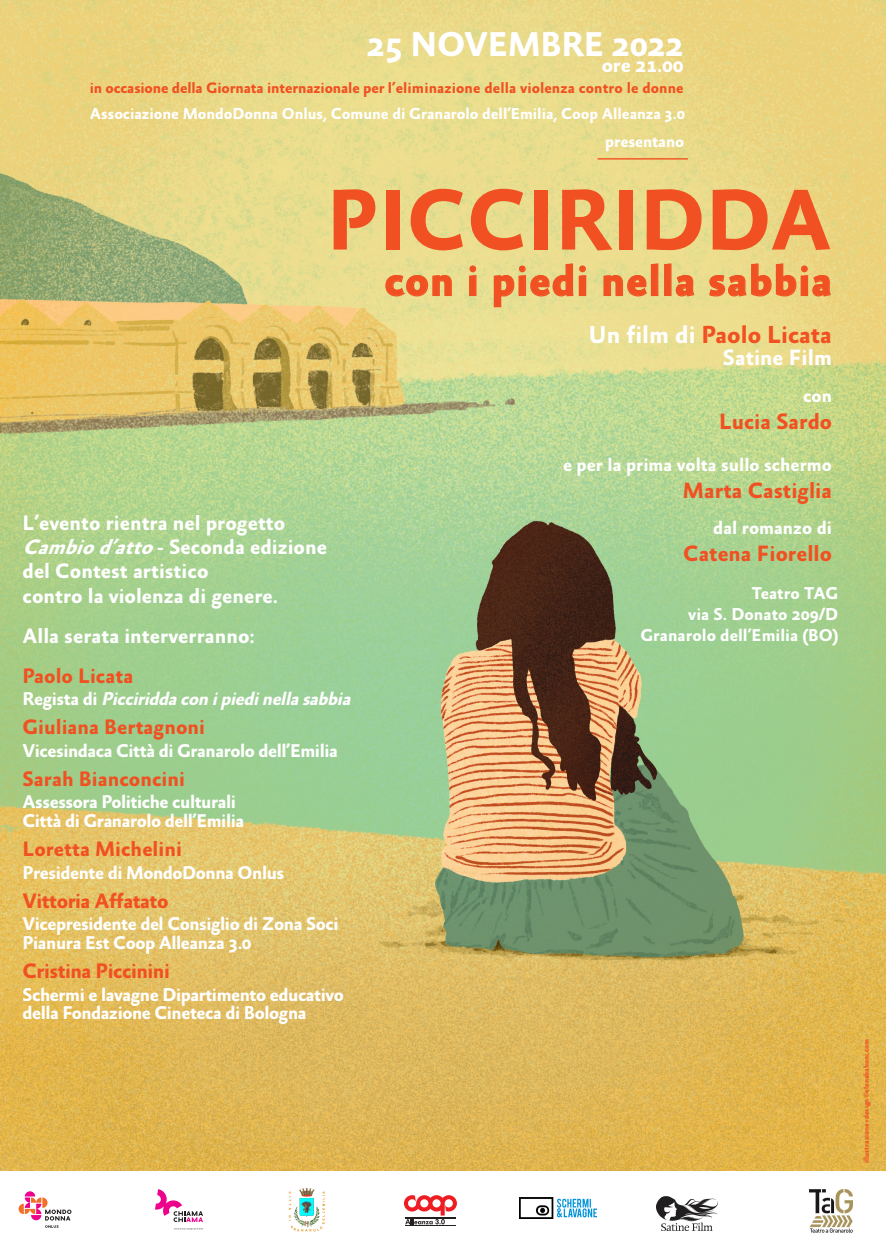
<style>
.page{position:relative;width:886px;height:1241px;background:#fff}
.page>*{position:absolute;margin:0;border:0;box-sizing:border-box;transform-origin:0 0}
.t1{font:700 87.5px "Absara Sans";color:#f15122}
.t2{font:700 43.75px "Absara Sans";letter-spacing:.025em;color:#f15122}
.t3{font:700 35px "Absara Sans";letter-spacing:-.01em;color:#fff}
.t4{font:700 25px "Absara Sans";color:#f15122}
.t5{font:700 22.5px "Absara Sans";color:#f15122}
.t6{font:700 22.5px "Absara Sans";color:#fff}
.t7{font:700 21.25px "Absara Sans";color:#fff}
.t8{font:700 21.25px "Absara Sans";color:#f15122}
.t9{font:700 21.25px "Absara Sans";letter-spacing:-.025em;color:#f15122}
.t10{font:700 21px "Absara Sans";letter-spacing:-.01em;color:#fff}
.t11{font:700 18.75px "Absara Sans";letter-spacing:-.025em;color:#fff}
.t12{font:700 18.75px "Absara Sans";color:#fff}
.t13{font:italic 700 18.75px "Absara Sans";color:#fff}
.t14{font:700 17.38px "Absara Sans";color:#fff}
.t15{font:700 16.81px "Absara Sans";letter-spacing:-.01em;color:#fff}
.t16{font:700 16.12px "Absara Sans";letter-spacing:-.005em;color:#fff}
.t17{font:700 15.38px "Absara Sans";letter-spacing:-.01em;color:#f15122}
.t18{font:700 7.5px "Absara Sans";color:#f15122}
.s1{color:#fff}
.s2{font-style:italic}
.s3{font-style:normal}
</style>
<div class="page">
<img style="left:0;top:0;width:886px;height:1169px">
<hr style="left:598px;top:158px;width:90px;height:1px;background:#f15122">
<svg style="left:385px;top:274px;width:67px;height:23px"></svg>
<svg style="left:468px;top:265px;width:9px;height:31px"></svg>
<svg style="left:493px;top:263px;width:94px;height:45px"></svg>
<svg style="left:603px;top:263px;width:92px;height:34px"></svg>
<svg style="left:708px;top:263px;width:124px;height:34px"></svg>
<svg style="left:19px;top:1191px;width:52px;height:36px"></svg>
<svg style="left:155px;top:1189px;width:48px;height:32px"></svg>
<svg style="left:174px;top:1228px;width:29px;height:1px"></svg>
<hr style="left:405px;top:1224px;width:50px;height:1px;background:#231f20">
<svg style="left:404px;top:1195px;width:53px;height:29px"></svg>
<img style="left:288px;top:1188px;width:37px;height:44px">
<img style="left:810px;top:1189px;width:42px;height:42px">
<img style="left:520px;top:1197px;width:76px;height:21px">
<img style="left:656px;top:1196px;width:62px;height:34px">
<p class="t3" style="left:367px;top:26px;width:318px">25 NOVEMBRE 2022</p>
<p class="t10" style="left:602px;top:54px;width:83px">ore 21.00</p>
<p class="t17" style="left:90px;top:80px;width:595px">in occasione della Giornata internazionale per l’eliminazione della violenza contro le donne</p>
<p class="t16" style="left:90px;top:106px;width:597px">Associazione MondoDonna Onlus, Comune di Granarolo dell’Emilia, Coop Alleanza 3.0</p>
<p class="t15" style="left:605px;top:132px;width:80px">presentano</p>
<p class="t1" style="left:326px;top:175px;width:507px">PICCIRIDDA</p>
<p class="t2" style="left:385px;top:258px;width:449px">con i piedi nella sabbia</p>
<p class="t4" style="left:588px;top:321px;width:245px"><span class="s1">Un film di</span> Paolo Licata</p>
<p class="t6" style="left:723px;top:345px;width:111px">Satine Film</p>
<p class="t11" style="left:803px;top:386px;width:30px">con</p>
<p class="t5" style="left:719px;top:410px;width:114px">Lucia Sardo</p>
<p class="t12" style="left:563px;top:454px;width:270px">e per la prima volta sullo schermo</p>
<p class="t5" style="left:683px;top:478px;width:151px">Marta Castiglia</p>
<p class="t12" style="left:713px;top:518px;width:120px">dal romanzo di</p>
<p class="t5" style="left:683px;top:542px;width:150px">Catena Fiorello</p>
<p class="t14" style="left:752px;top:584px;width:88px">Teatro TAG</p>
<p class="t14" style="left:688px;top:605px;width:152px">via S. Donato 209/D</p>
<p class="t14" style="left:640px;top:626px;width:200px">Granarolo dell’Emilia (BO)</p>
<p class="t7" style="left:22px;top:512px;width:264px">L’evento rientra nel progetto</p>
<p class="t7" style="left:22px;top:535px;width:306px"><span class="s2">Cambiod’atto</span>- Seconda edizione</p>
<p class="t7" style="left:22px;top:559px;width:187px">del Contest artistico</p>
<p class="t7" style="left:22px;top:585px;width:257px">contro la violenza di genere.</p>
<p class="t7" style="left:22px;top:624px;width:234px">Alla serata interverranno:</p>
<p class="t8" style="left:22px;top:664px;width:112px">Paolo Licata</p>
<p class="t13" style="left:22px;top:689px;width:334px"><span class="s3">R e g i s t a d i</span> Picciriddacon ipiedinellasabbia</p>
<p class="t8" style="left:22px;top:716px;width:184px">Giuliana Bertagnoni</p>
<p class="t11" style="left:22px;top:740px;width:317px">Vicesindaca Città di Granarolo dell’Emilia</p>
<p class="t8" style="left:22px;top:767px;width:164px">Sarah Bianconcini</p>
<p class="t11" style="left:22px;top:792px;width:215px">Assessora Politiche culturali</p>
<p class="t11" style="left:22px;top:811px;width:223px">Città di Granarolo dell’Emilia</p>
<p class="t8" style="left:22px;top:837px;width:161px">Loretta Michelini</p>
<p class="t11" style="left:22px;top:862px;width:263px">Presidente di MondoDonna Onlus</p>
<p class="t9" style="left:22px;top:889px;width:148px">Vittoria Affatato</p>
<p class="t11" style="left:22px;top:914px;width:317px">Vicepresidente del Consiglio di Zona Soci</p>
<p class="t11" style="left:22px;top:932px;width:231px">Pianura Est Coop Alleanza 3.0</p>
<p class="t9" style="left:22px;top:959px;width:149px">Cristina Piccinini</p>
<p class="t11" style="left:22px;top:984px;width:323px">Schermi e lavagne Dipartimento educativo</p>
<p class="t11" style="left:22px;top:1003px;width:286px">della Fondazione Cineteca di Bologna</p>
<p class="t18" style="left:862px;top:1162px;width:126px;rotate:-90deg">illustrazione+design©elenababoni.com</p>
</div>
